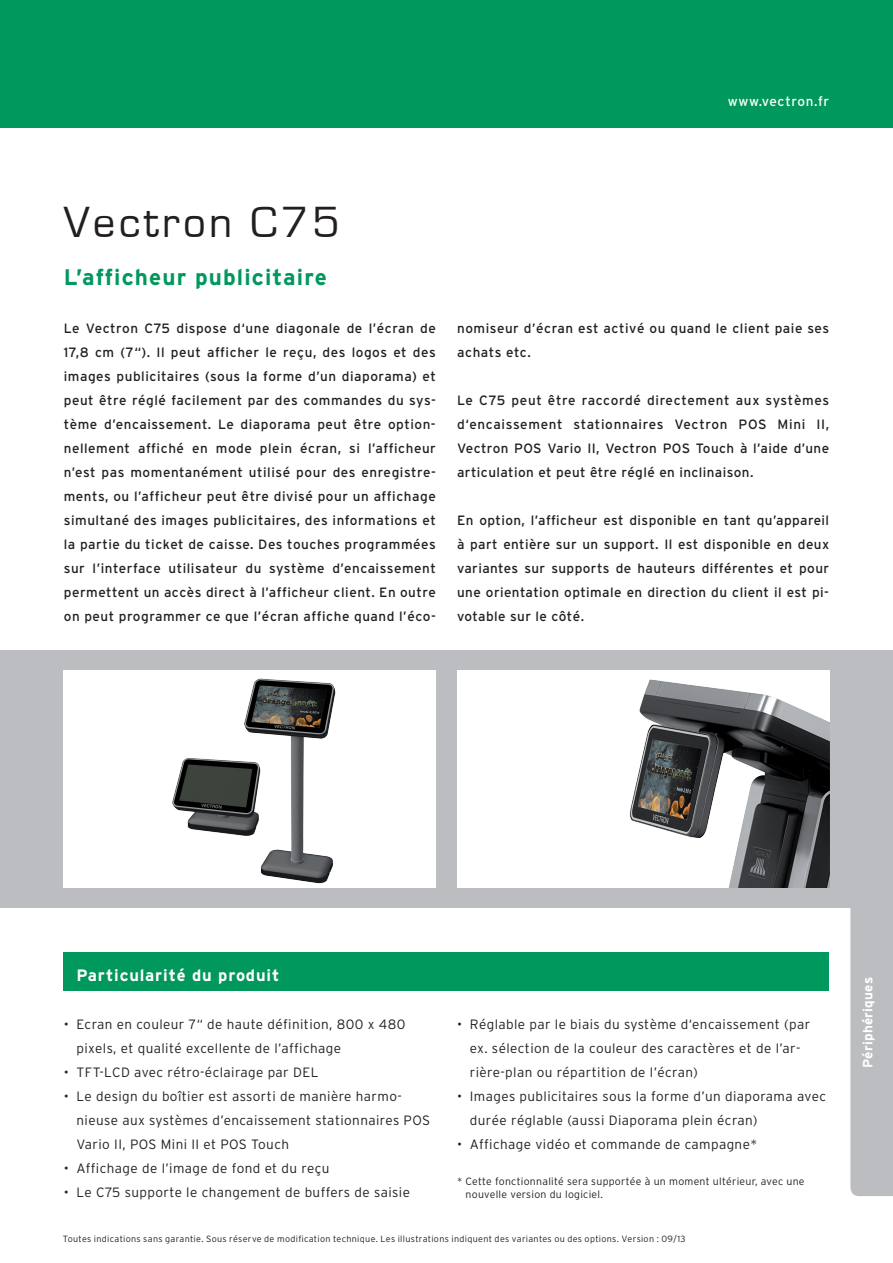
<style>
.page{position:relative;width:893px;height:1263px;background:#fff}
.page>*{position:absolute;margin:0;border:0;box-sizing:border-box;transform-origin:0 0}
.t1{font:45px "Vectron Eurostile";letter-spacing:.075em;color:#231f20}
.t2{font:700 22.5px "Interstate";letter-spacing:.05em;color:#00985c}
.t3{font:700 16.5px "Interstate";letter-spacing:.05em;color:#fff}
.t4{font:13.5px/24px "Interstate";letter-spacing:.03em;color:#231f20;text-align:justify}
.t5{font:300 13.5px/24px "Interstate";letter-spacing:.03em;color:#231f20}
.t6{font:13.5px "Interstate";letter-spacing:.05em;color:#fff}
.t7{font:700 13.5px "Interstate";letter-spacing:.02em;color:#fff}
.t8{font:300 10.5px/12.6px "Interstate";letter-spacing:.025em;color:#231f20}
.t9{font:300 9px "Interstate";letter-spacing:.035em;color:#231f20}
.s1{color:#fff}
</style>
<div class="page">
<div style="left:0;top:651px;width:893px;height:257px;background:#bcbdc0"></div>
<div style="left:64px;top:671px;width:372px;height:217px;background:#fff"></div>
<div style="left:457px;top:671px;width:372px;height:217px;background:#fff"></div>
<img style="left:615px;top:670px;width:214px;height:218px">
<img style="left:172px;top:678px;width:164px;height:206px">
<div style="left:64px;top:953px;width:765px;height:38px;background:#00985c"></div>
<div style="left:0;top:0;width:893px;height:128px;background:#00985c"></div>
<div style="left:850px;top:908px;width:43px;height:288px;background:#bcbdc0"></div>
<h1 class="t1" style="left:64px;top:197px;width:277px">Vectron C75</h1>
<h2 class="t2" style="left:64px;top:263px;width:265px">L’afficheur publicitaire</h2>
<p class="t6" style="left:728px;top:93px;width:103px">www.vectron.fr</p>
<p class="t4" style="left:64px;top:316px;width:374px">Le Vectron C75 dispose d‘une diagonale de l’écran de 17,8 cm (7“). Il peut afficher le reçu, des logos et des images publicitaires (sous la forme d’un diaporama) et peut être réglé facilement par des commandes du sys&shy;tème d’encaissement. Le diaporama peut être option&shy;nellement affiché en mode plein écran, si l’afficheur n’est pas momentanément utilisé pour des enregistre&shy;ments, ou l’afficheur peut être divisé pour un affichage simultané des images publicitaires, des informations et la partie du ticket de caisse. Des touches programmées sur l’interface utilisateur du système d’encaissement permettent un accès direct à l’afficheur client. En outre on peut programmer ce que l’écran affiche quand l’éco-</p>
<p class="t4" style="left:457px;top:316px;width:374px">nomiseur d’écran est activé ou quand le client paie ses achats etc.</p>
<p class="t4" style="left:457px;top:388px;width:374px">Le C75 peut être raccordé directement aux systèmes d‘encaissement stationnaires Vectron POS Mini II, Vectron POS Vario II, Vectron POS Touch à l’aide d’une articulation et peut être réglé en inclinaison.</p>
<p class="t4" style="left:457px;top:508px;width:374px">En option, l’afficheur est disponible en tant qu’appareil à part entière sur un support. Il est disponible en deux variantes sur supports de hauteurs différentes et pour une orientation optimale en direction du client il est pi&shy;votable sur le côté.</p>
<p class="t3" style="left:77px;top:965px;width:204px">Particularité du produit</p>
<p class="t5" style="left:77px;top:1012px;width:330px;text-indent:-13px">• Ecran en couleur 7“ de haute définition, 800 x 480 pixels, et qualité excellente de l’affichage</p>
<p class="t5" style="left:64px;top:1060px;width:256px">• TFT-LCD avec rétro-éclairage par DEL</p>
<p class="t5" style="left:77px;top:1084px;width:355px;text-indent:-13px">• Le design du boîtier est assorti de manière harmo&shy;nieuse aux systèmes d’encaissement stationnaires POS<br>Vario II, POS Mini II et POS Touch</p>
<p class="t5" style="left:64px;top:1156px;width:267px">• Affichage de l’image de fond et du reçu</p>
<p class="t5" style="left:64px;top:1180px;width:348px">• Le C75 supporte le changement de buffers de saisie</p>
<p class="t5" style="left:470px;top:1012px;width:342px;text-indent:-13px">• Réglable par le biais du système d‘encaissement (par ex. sélection de la couleur des caractères et de l’ar&shy;rière-plan ou répartition de l’écran)</p>
<p class="t5" style="left:470px;top:1084px;width:358px;text-indent:-13px">• Images publicitaires sous la forme d’un diaporama avec durée réglable (aussi Diaporama plein écran)</p>
<p class="t5" style="left:457px;top:1132px;width:301px">• Affichage vidéo et commande de campagne*</p>
<p class="t8" style="left:457px;top:1175px;width:349px">* Cette fonctionnalité sera supportée à un moment ultérieur, avec une <span class="s1">*</span> nouvelle version du logiciel.</p>
<p class="t9" style="left:63px;top:1233px;width:624px">Toutes indications sans garantie. Sous réserve de modification technique. Les illustrations indiquent des variantes ou des options. Version : 09/13</p>
<p class="t7" style="left:859px;top:1068px;width:93px;rotate:-90deg">Périphériques</p>
</div>
